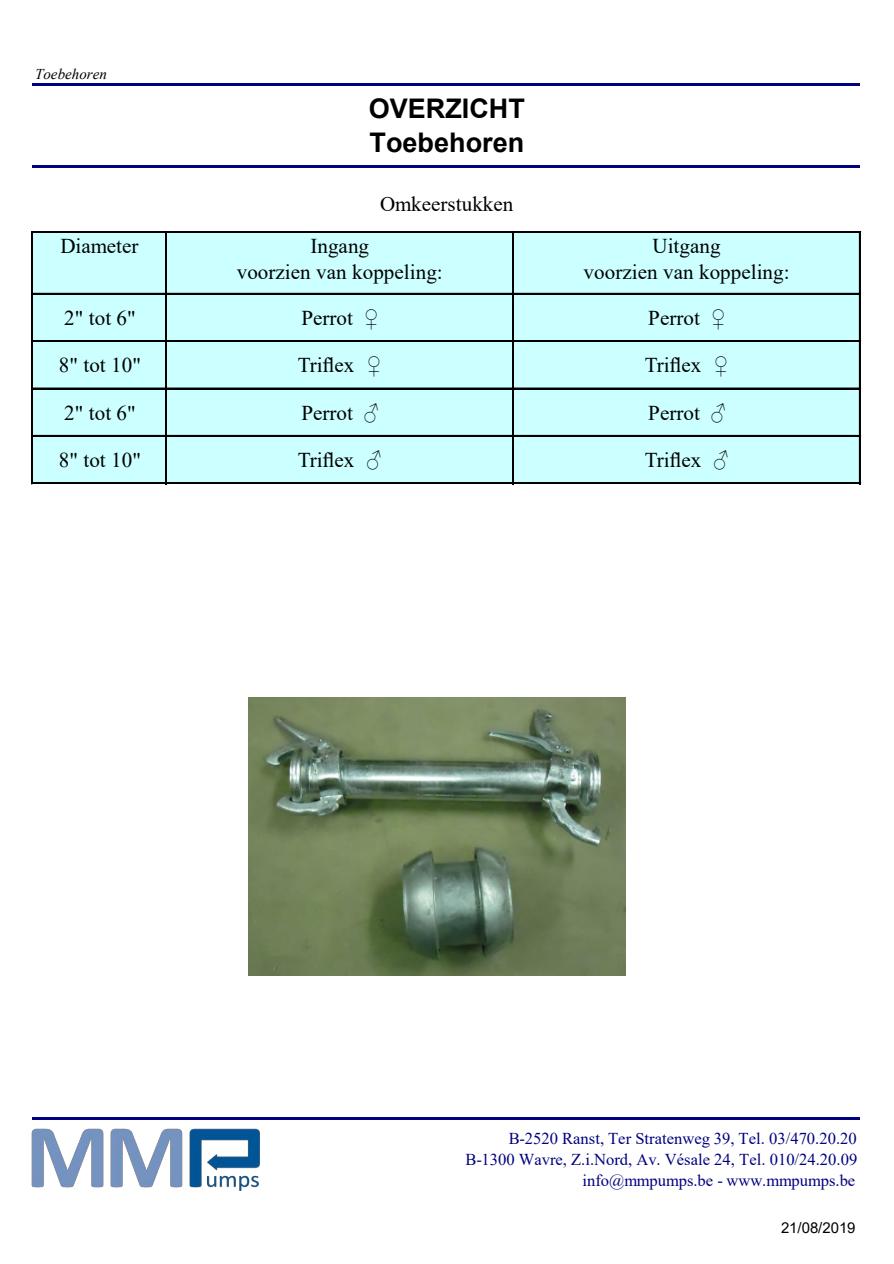
<style>
.page{position:relative;width:894px;height:1264px;background:#fff}
.page>*{position:absolute;margin:0;border:0;box-sizing:border-box;transform-origin:0 0}
.t1{font:700 27px/34.5px "Arial";color:#000}
.t2{font:21px/26.2px "Times New Roman";color:#000;text-align:center}
.t3{font:16.5px/21px "Times New Roman";color:#000080;text-align:right}
.t4{font:italic 15px "Times New Roman";letter-spacing:.005em;color:#000}
.t5{font:15px "Arial";color:#000}
</style>
<div class="page">
<div style="left:33px;top:232px;width:826px;height:251px;background:#cff"></div>
<hr style="left:32px;top:232px;width:1px;height:252px;background:#000">
<hr style="left:165px;top:233px;width:2px;height:251px;background:#000">
<hr style="left:512px;top:233px;width:1px;height:251px;background:#000">
<hr style="left:858px;top:233px;width:1px;height:251px;background:#000">
<hr style="left:859px;top:233px;width:1px;height:251px;background:#000">
<hr style="left:32px;top:83px;width:827px;height:3px;background:#000080">
<hr style="left:32px;top:165px;width:827px;height:3px;background:#000080">
<hr style="left:33px;top:231px;width:827px;height:1px;background:#000">
<hr style="left:33px;top:232px;width:827px;height:1px;background:#000">
<hr style="left:33px;top:293px;width:827px;height:2px;background:#000">
<hr style="left:33px;top:340px;width:827px;height:2px;background:#000">
<hr style="left:33px;top:388px;width:827px;height:1px;background:#000">
<hr style="left:33px;top:435px;width:827px;height:2px;background:#000">
<hr style="left:33px;top:482px;width:827px;height:2px;background:#000">
<hr style="left:32px;top:1117px;width:827px;height:3px;background:#000080">
<img style="left:248px;top:697px;width:377px;height:278px">
<img style="left:32px;top:1128px;width:228px;height:62px">
<p class="t4" style="left:35px;top:69px;width:73px">Toebehoren</p>
<p class="t1" style="left:369px;top:93px;width:157px">OVERZICHT<br>Toebehoren</p>
<p class="t2" style="left:380px;top:193px;width:135px">Omkeerstukken</p>
<p class="t2" style="left:60px;top:234px;width:80px">Diameter</p>
<p class="t2" style="left:237px;top:234px;width:207px">Ingang<br>voorzien van koppeling:</p>
<p class="t2" style="left:583px;top:234px;width:207px">Uitgang<br>voorzien van koppeling:</p>
<p class="t2" style="left:64px;top:307px;width:73px">2" tot 6"</p>
<p class="t2" style="left:301px;top:307px;width:79px">Perrot ♀</p>
<p class="t2" style="left:648px;top:307px;width:79px">Perrot ♀</p>
<p class="t2" style="left:59px;top:354px;width:84px">8" tot 10"</p>
<p class="t2" style="left:298px;top:354px;width:86px">Triflex ♀</p>
<p class="t2" style="left:644px;top:354px;width:86px">Triflex ♀</p>
<p class="t2" style="left:64px;top:401px;width:73px">2" tot 6"</p>
<p class="t2" style="left:301px;top:401px;width:79px">Perrot ♂</p>
<p class="t2" style="left:648px;top:401px;width:79px">Perrot ♂</p>
<p class="t2" style="left:59px;top:449px;width:84px">8" tot 10"</p>
<p class="t2" style="left:298px;top:449px;width:86px">Triflex ♂</p>
<p class="t2" style="left:644px;top:449px;width:86px">Triflex ♂</p>
<p class="t3" style="left:465px;top:1129px;width:393px">B-2520 Ranst, Ter Stratenweg 39, Tel. 03/470.20.20<br>B-1300 Wavre, Z.i.Nord, Av. Vésale 24, Tel. 010/24.20.09 info@mmpumps.be - www.mmpumps.be</p>
<p class="t5" style="left:780px;top:1221px;width:76px">21/08/2019</p>
</div>
